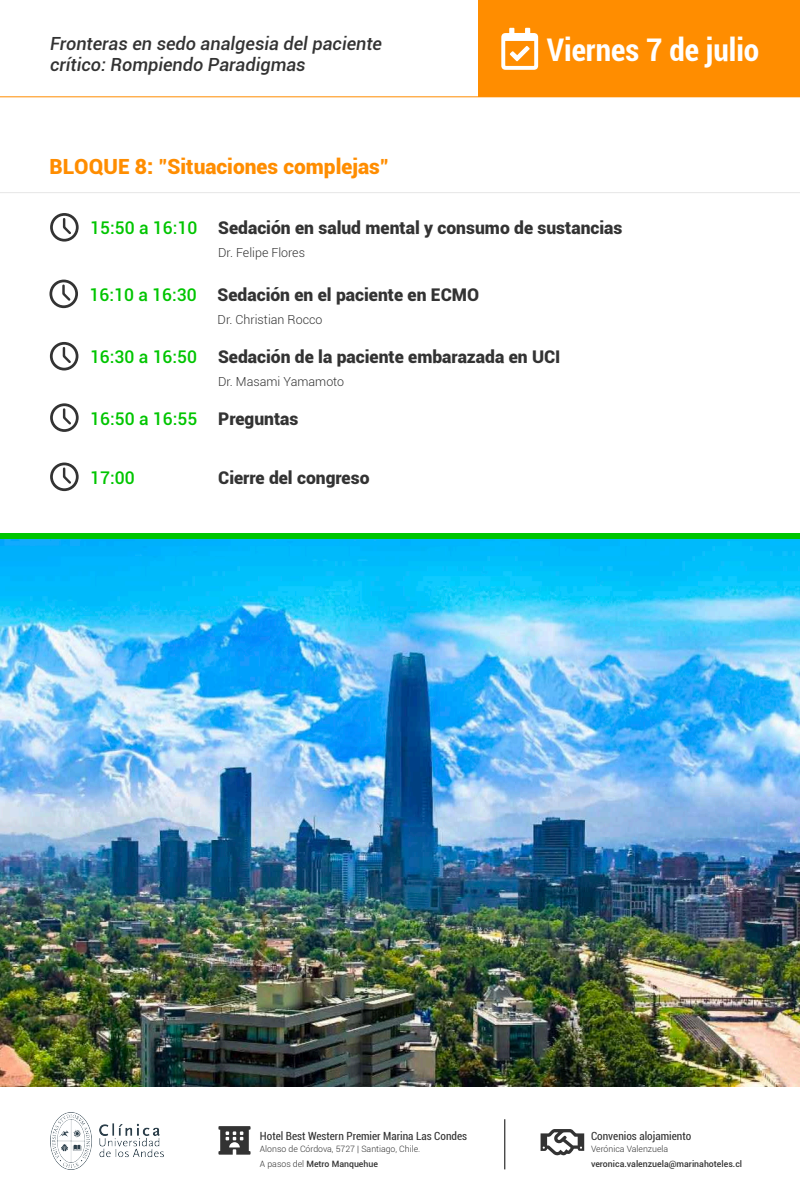
<style>
.page{position:relative;width:800px;height:1200px;background:#fff}
.page>*{position:absolute;margin:0;border:0;box-sizing:border-box;transform-origin:0 0}
.t1{font:700 condensed 31.25px "Roboto";color:#fff}
.t2{font:900 20.94px "Roboto";color:#ff8d00}
.t3{font:italic 500 18.12px/20.6px "Roboto";color:#333}
.t4{font:900 17.5px "Roboto";color:#333}
.t5{font:500 17.5px "Roboto";color:#00c500}
.t6{font:300 12.5px "Roboto";color:#333}
.t7{font:condensed 11.25px "Roboto";color:#333}
.t8{font:300 8.75px/15px "Roboto";color:#333}
.t9{font:500 8.75px "Roboto";color:#333}
.s1{font-weight:500;color:#00c500}
.s2{font-weight:900;color:#333}
.s3{font-weight:500}
</style>
<div class="page">
<div style="left:479px;top:0;width:321px;height:97px;background:#ff8d00"></div>
<svg style="left:501px;top:28px;width:37px;height:42px"></svg>
<hr style="left:0;top:97px;width:800px;height:1px;background:#ff8d00">
<svg style="left:50px;top:213px;width:29px;height:29px"></svg>
<svg style="left:49px;top:280px;width:29px;height:28px"></svg>
<svg style="left:50px;top:342px;width:28px;height:29px"></svg>
<svg style="left:50px;top:403px;width:29px;height:29px"></svg>
<svg style="left:50px;top:463px;width:29px;height:28px"></svg>
<hr style="left:49px;top:1086px;width:705px;height:1px;background:#ff8d00">
<img style="left:50px;top:1113px;width:113px;height:56px">
<svg style="left:218px;top:1126px;width:33px;height:29px"></svg>
<svg style="left:541px;top:1129px;width:43px;height:27px"></svg>
<hr style="left:505px;top:1119px;width:1px;height:50px;background:#000">
<hr style="left:0;top:192px;width:800px;height:1px;background:#e6e6e6">
<img style="left:0;top:539px;width:800px;height:547px">
<div style="left:0;top:533px;width:800px;height:6px;background:#00c500"></div>
<p class="t3" style="left:50px;top:33px;width:334px">Fronteras en sedo analgesia del paciente crítico: Rompiendo Paradigmas</p>
<p class="t2" style="left:49px;top:152px;width:341px">BLOQUE 8: "Situaciones complejas"</p>
<h1 class="t1" style="left:547px;top:28px;width:214px">Viernes 7 de julio</h1>
<p class="t4" style="left:90px;top:216px;width:534px"><span class="s1">15:50 a 16:10</span> Sedación en salud mental y consumo de sustancias</p>
<p class="t6" style="left:218px;top:244px;width:88px">Dr. Felipe Flores</p>
<p class="t4" style="left:90px;top:282px;width:391px"><span class="s1">16:10 a 16:30</span> Sedación en el paciente en ECMO</p>
<p class="t6" style="left:218px;top:311px;width:106px">Dr. Christian Rocco</p>
<p class="t4" style="left:90px;top:344px;width:472px"><span class="s1">16:30 a 16:50</span> Sedación de la paciente embarazada en UCI</p>
<p class="t6" style="left:218px;top:373px;width:128px">Dr. Masami Yamamoto</p>
<p class="t5" style="left:90px;top:406px;width:210px">16:50 a 16:55 <span class="s2">Preguntas</span></p>
<p class="t5" style="left:90px;top:465px;width:46px">17:00</p>
<p class="t4" style="left:218px;top:465px;width:153px">Cierre del congreso</p>
<p class="t7" style="left:260px;top:1129px;width:209px">Hotel Best Western Premier Marina Las Condes</p>
<p class="t8" style="left:260px;top:1141px;width:162px">Alonso de Córdova, 5727 | Santiago, Chile.<br>A pasos del <span class="s3">Metro Manquehue</span></p>
<p class="t7" style="left:591px;top:1129px;width:102px">Convenios alojamiento</p>
<p class="t8" style="left:591px;top:1141px;width:79px">Verónica Valenzuela</p>
<p class="t9" style="left:591px;top:1158px;width:153px">veronica.valenzuela@marinahoteles.cl</p>
</div>
